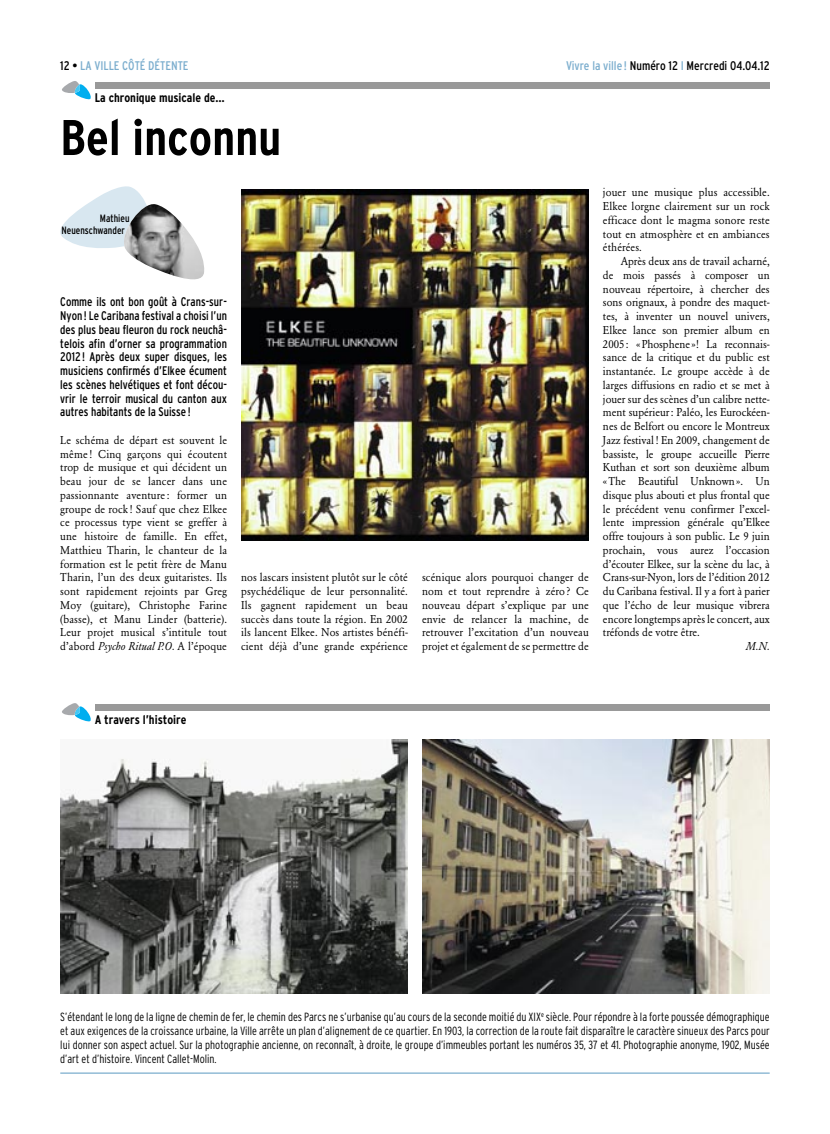
<style>
.page{position:relative;width:830px;height:1134px;background:#fff}
.page>*{position:absolute;margin:0;border:0;box-sizing:border-box;transform-origin:0 0}
.t1{font:700 condensed 50px "Interstate";color:#000}
.t2{font:condensed 12.5px/13.8px "Interstate";color:#000;text-align:justify;scale:.95 1}
.t3{font:700 condensed 12.5px "Interstate";color:#000}
.t4{font:condensed 12.5px "Interstate";color:#000}
.t5{font:condensed 12.5px "Interstate";color:#7caece}
.t6{font:300 condensed 11.88px/13.8px "Interstate";color:#000;text-align:justify;scale:.95 1}
.t7{font:11.25px/13.8px "Garamond BE";letter-spacing:.01em;color:#000;text-align:justify;scale:.95 1}
.t8{font:italic 11.25px "Garamond BE";color:#000;scale:.95 1}
.t9{font:condensed 10.62px/11.2px "Interstate";color:#000;scale:.95 1}
.s1{color:#000}
.s2{color:#7caece}
.s3{font-style:italic}
</style>
<div class="page">
<hr style="left:60px;top:1072px;width:709px;height:2px;background:#7caece">
<svg style="left:62px;top:81px;width:29px;height:18px"></svg>
<div style="left:95px;top:83px;width:674px;height:6px;background:#999"></div>
<img style="left:241px;top:189px;width:347px;height:351px">
<svg style="left:62px;top:703px;width:29px;height:18px"></svg>
<div style="left:95px;top:705px;width:674px;height:6px;background:#999"></div>
<img style="left:60px;top:740px;width:347px;height:253px">
<img style="left:422px;top:740px;width:347px;height:253px">
<svg style="left:60px;top:186px;width:86px;height:62px"></svg>
<img style="left:124px;top:204px;width:81px;height:76px">
<p class="t5" style="left:60px;top:61px;width:130px"><span class="s1">12 •</span> LA VILLE CÔTÉ DÉTENTE</p>
<p class="t3" style="left:95px;top:93px;width:131px">La chronique musicale de…</p>
<h1 class="t1" style="left:60px;top:119px;width:222px">Bel inconnu</h1>
<p class="t4" style="left:566px;top:61px;width:205px"><span class="s2">Vivre la ville !</span> Numéro 12 <span class="s2">I</span> Mercredi 04.04.12</p>
<p class="t9" style="left:61px;top:214px;width:73px;text-indent:38px">Mathieu<br>Neuenschwander</p>
<p class="t2" style="left:60px;top:296px;width:177px">Comme ils ont bon goût à Crans-sur-Nyon ! Le Caribana festival a choisi l’un des plus beau fleuron du rock neuchâ&shy;telois afin d’orner sa programmation 2012 ! Après deux super disques, les musiciens confirmés d’Elkee écument les scènes helvétiques et font décou&shy;vrir le terroir musical du canton aux autres habitants de la Suisse !</p>
<p class="t7" style="left:60px;top:434px;width:177px">Le schéma de départ est souvent le même! Cinq garçons qui écoutent trop de musique et qui décident un beau jour de se lancer dans une passionnante aventure: former un groupe de rock! Sauf que chez Elkee ce processus type vient se greffer à une histoire de famille. En effet, Matthieu Tharin, le chanteur de la formation est le petit frère de Manu Tharin, l’un des deux guitaristes. Ils sont rapidement rejoints par Greg Moy (guitare), Christophe Farine (basse), et Manu Linder (batterie).<br>Leur projet musical s’intitule tout d’abord <span class="s3">Psycho Ritual P.O.</span> A l’époque</p>
<p class="t7" style="left:241px;top:571px;width:177px">nos lascars insistent plutôt sur le côté psychédélique de leur personnalité.<br>Ils gagnent rapidement un beau succès dans toute la région. En 2002 ils lancent Elkee. Nos artistes bénéfi&shy;cient déjà d’une grande expérience</p>
<p class="t7" style="left:422px;top:571px;width:177px">scénique alors pourquoi changer de nom et tout reprendre à zéro? Ce nouveau départ s’explique par une envie de relancer la machine, de retrou ver l’excitation d’un nouveau projet et également de se permettre de</p>
<p class="t7" style="left:602px;top:186px;width:177px">jouer une musique plus accessible.<br>Elkee lorgne clairement sur un rock efficace dont le magma sonore reste tout en atmosphère et en ambiances éthérées.</p>
<p class="t7" style="left:602px;top:255px;width:177px;text-indent:18px">Après deux ans de travail acharné, de mois passés à composer un nouveau répertoire, à chercher des sons orignaux, à pondre des maquet&shy;tes, à inventer un nouvel univers, Elkee lance son premier album en 2005: «Phosphene»! La reconnais&shy;sance de la critique et du public est instantanée. Le groupe accède à de larges diffusions en radio et se met à jouer sur des scènes d’un calibre nette&shy;ment supérieur: Paléo, les Eurockéen&shy;nes de Belfort ou encore le Montreux Jazz festival! En 2009, changement de bassiste, le groupe accueille Pierre Kuthan et sort son deuxième album «The Beautiful Unknown». Un disque plus abouti et plus frontal que le précédent venu confirmer l’excel&shy;lente impression générale qu’Elkee offre toujours à son public. Le 9 juin prochain, vous aurez l’occasion d’écouter Elkee, sur la scène du lac, à Crans-sur-Nyon, lors de l’édition 2012 du Caribana festival. Il y a fort à parier que l’écho de leur musique vibrera encore longtemps après le concert, aux tréfonds de votre être.</p>
<p class="t8" style="left:745px;top:641px;width:27px">M.N.</p>
<p class="t3" style="left:95px;top:715px;width:93px">A travers l’histoire</p>
<p class="t6" style="left:60px;top:1011px;width:747px">S’étendant le long de la ligne de chemin de fer, le chemin des Parcs ne s’urbanise qu’au cours de la seconde moitié du XIX<sup>e</sup> siècle. Pour répondre à la forte poussée démographique et aux exigences de la croissance urbaine, la Ville arrête un plan d’alignement de ce quartier. En 1903, la correction de la route fait disparaître le caractère sinueux des Parcs pour lui donner son aspect actuel. Sur la photographie ancienne, on reconnaît, à droite, le groupe d’immeubles portant les numéros 35, 37 et 41. Photographie anonyme, 1902, Musée d’art et d’histoire. Vincent Callet-Molin.</p>
</div>
